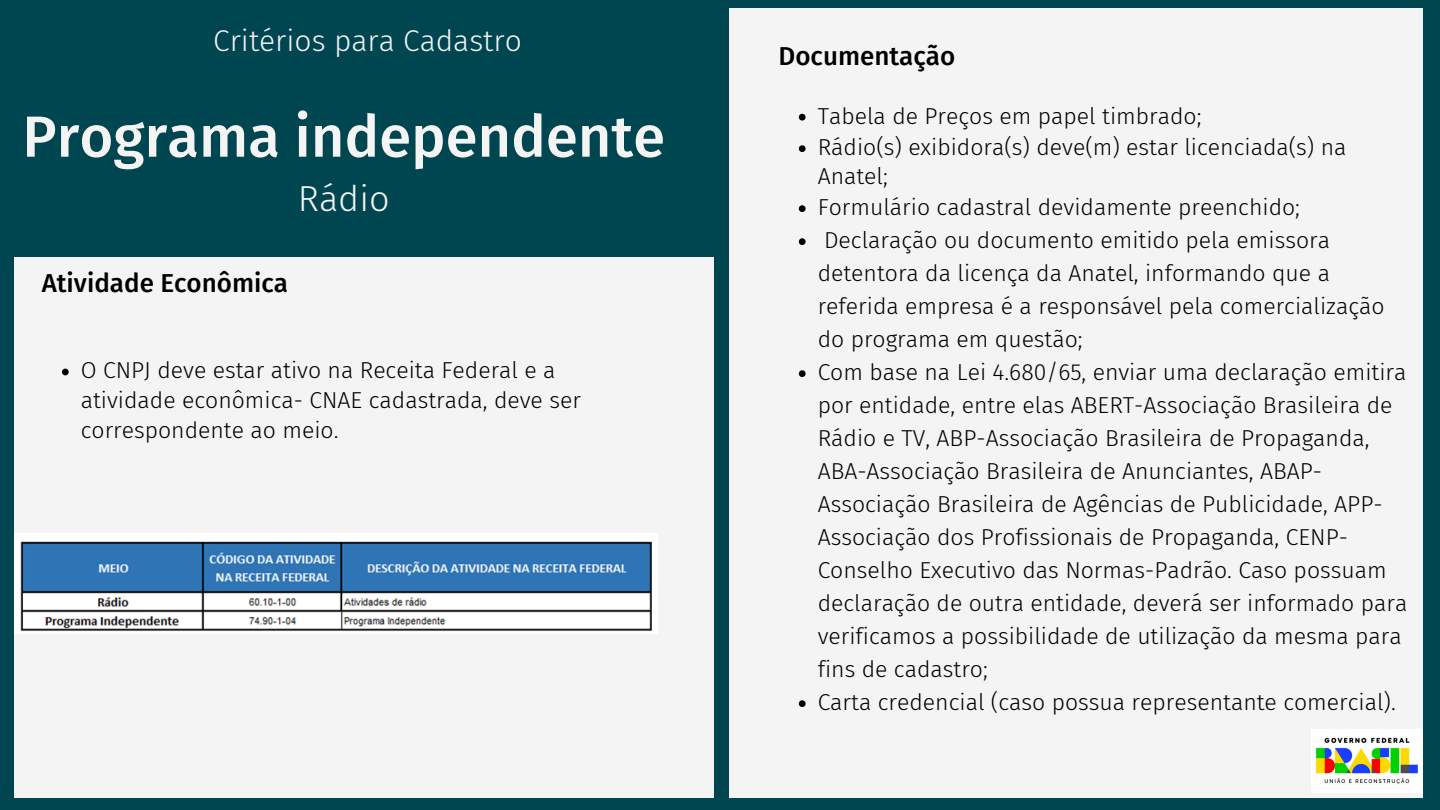
<style>
.page{position:relative;width:1440px;height:810px;background:#004651}
.page>*{position:absolute;margin:0;border:0;box-sizing:border-box;transform-origin:0 0}
.t1{font:500 58px "Fira Sans";color:#f4f4f4}
.t2{font:300 36px "Fira Sans";color:#f4f4f4}
.t3{font:300 30px "Fira Sans";color:#f4f4f4}
.t4{font:500 26px "Fira Sans";color:#000}
.t5{font:300 23px/33px "Fira Sans";color:#000}
</style>
<div class="page">
<div style="left:730px;top:9px;width:693px;height:789px;background:#f4f4f4"></div>
<div style="left:14px;top:257px;width:700px;height:541px;background:#f4f4f4"></div>
<img style="left:1311px;top:729px;width:112px;height:63px">
<svg style="left:62px;top:369px;width:7px;height:6px"></svg>
<svg style="left:799px;top:114px;width:7px;height:7px"></svg>
<svg style="left:799px;top:145px;width:7px;height:7px"></svg>
<svg style="left:799px;top:205px;width:7px;height:7px"></svg>
<svg style="left:799px;top:238px;width:7px;height:7px"></svg>
<svg style="left:799px;top:370px;width:7px;height:7px"></svg>
<svg style="left:799px;top:700px;width:7px;height:7px"></svg>
<img style="left:14px;top:534px;width:644px;height:99px">
<h3 class="t3" style="left:213px;top:23px;width:310px">Critérios para Cadastro</h3>
<h1 class="t1" style="left:22px;top:102px;width:644px">Programa independente</h1>
<h2 class="t2" style="left:298px;top:178px;width:93px">Rádio</h2>
<p class="t4" style="left:42px;top:268px;width:248px">Atividade Econômica</p>
<p class="t5" style="left:81px;top:356px;width:502px;line-height:30px">O CNPJ deve estar ativo na Receita Federal e a atividade econômica- CNAE cadastrada, deve ser correspondente ao meio.</p>
<p class="t4" style="left:779px;top:40px;width:178px">Documentação</p>
<p class="t5" style="left:818px;top:100px;width:530px;line-height:31.5px">Tabela de Preços em papel timbrado;<br>Rádio(s) exibidora(s) deve(m) estar licenciada(s) na</p>
<p class="t5" style="left:818px;top:161px;width:484px;line-height:30.8px">Anatel;<br>Formulário cadastral devidamente preenchido;</p>
<p class="t5" style="left:818px;top:224px;width:591px">Declaração ou documento emitido pela emissora detentora da licença da Anatel, informando que a referida empresa é a responsável pela comercialização do programa em questão;<br>Com base na Lei 4.680/65, enviar uma declaração emitira por entidade, entre elas ABERT-Associação Brasileira de Rádio e TV, ABP-Associação Brasileira de Propaganda, ABA-Associação Brasileira de Anunciantes, ABAP-Associação Brasileira de Agências de Publicidade, APP-Associação dos Profissionais de Propaganda, CENP-Conselho Executivo das Normas-Padrão. Caso possuam declaração de outra entidade, deverá ser informado para verificamos a possibilidade de utilização da mesma para fins de cadastro;<br>Carta credencial (caso possua representante comercial).</p>
</div>
